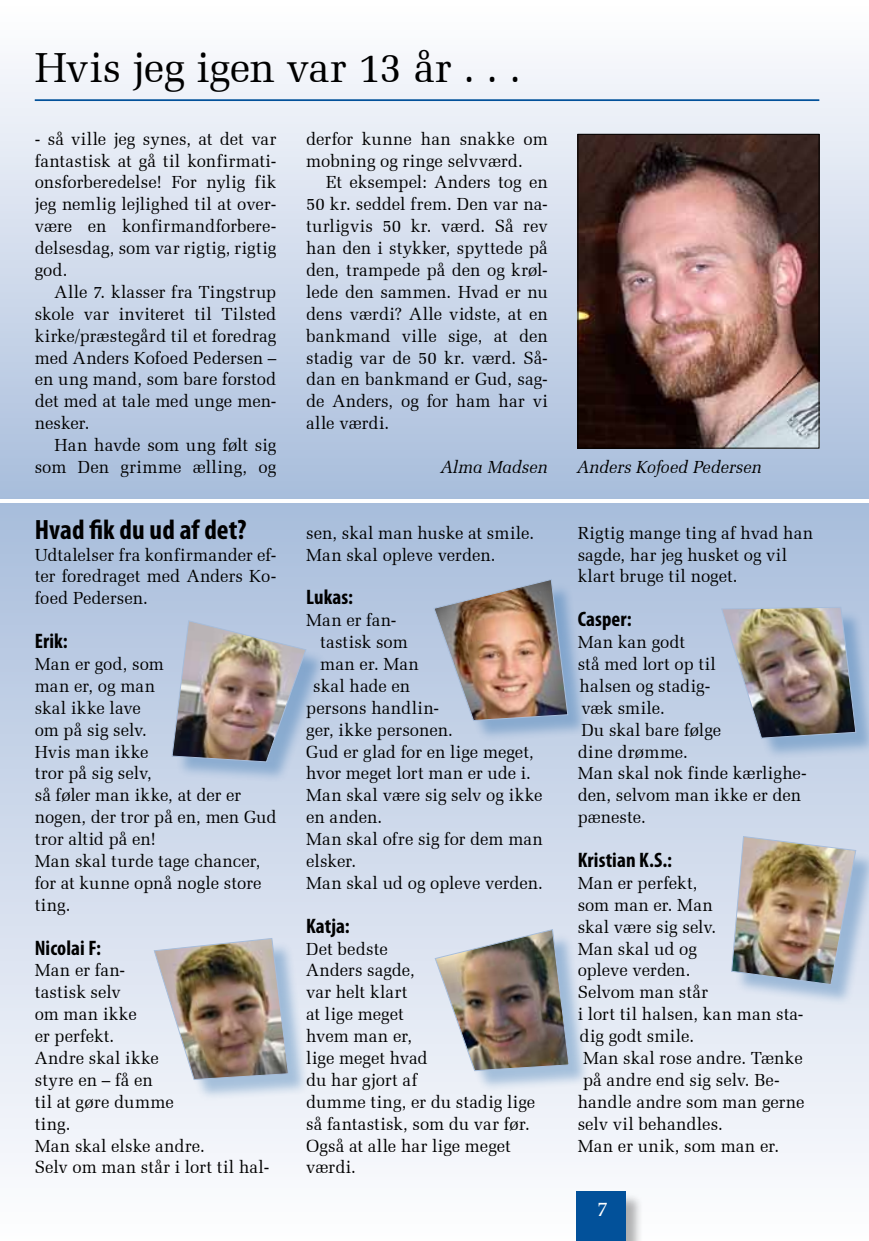
<style>
.page{position:relative;width:869px;height:1241px;background:#fff}
.page>*{position:absolute;margin:0;border:0;box-sizing:border-box;transform-origin:0 0}
.t1{font:42px "Zapf Elliptical 711 BT";letter-spacing:-.01em;color:#000}
.t2{font:700 condensed 28px "Myriad Pro";letter-spacing:.005em;color:#000}
.t3{font:700 condensed 21px "Myriad Pro";letter-spacing:.005em;color:#000}
.t4{font:21px "Zapf Elliptical 711 BT";color:#fff}
.t5{font:17.5px/21.9px "Zapf Elliptical 711 BT";letter-spacing:.005em;color:#000}
.t6{font:italic 17.5px "Zapf Elliptical 711 BT";color:#000}
</style>
<div class="page">
<div style="left:0;top:503px;width:868px;height:737px;background:linear-gradient(to bottom,#a8bddc,#fefdff)"></div>
<div style="left:0;top:0;width:868px;height:498px;background:linear-gradient(to bottom,#fff,#a8bddb)"></div>
<hr style="left:35px;top:99px;width:784px;height:2px;background:#02519a">
<img style="left:579px;top:136px;width:238px;height:310px">
<div style="left:577px;top:134px;width:242px;height:314px;border:1px solid #000"></div>
<div style="left:174px;top:623px;width:152px;height:158px;background:#02519a;opacity:.3"></div>
<img style="left:171px;top:620px;width:135px;height:142px">
<div style="left:723px;top:609px;width:145px;height:150px;background:#02519a;opacity:.3"></div>
<img style="left:720px;top:606px;width:136px;height:132px">
<div style="left:733px;top:838px;width:135px;height:167px;background:#02519a;opacity:.3"></div>
<img style="left:730px;top:835px;width:126px;height:149px">
<div style="left:437px;top:931px;width:151px;height:159px;background:#02519a;opacity:.3"></div>
<img style="left:434px;top:928px;width:135px;height:143px">
<div style="left:436px;top:581px;width:151px;height:159px;background:#02519a;opacity:.3"></div>
<img style="left:433px;top:578px;width:135px;height:143px">
<div style="left:156px;top:940px;width:152px;height:160px;background:#02519a;opacity:.3"></div>
<img style="left:153px;top:937px;width:136px;height:142px">
<div style="left:577px;top:1192px;width:67px;height:48px;background:#000;opacity:.3"></div>
<div style="left:575px;top:1191px;width:50px;height:49px;background:#02519a"></div>
<h1 class="t1" style="left:35px;top:42px;width:487px">Hvis jeg igen var 13 år . . .</h1>
<p class="t5" style="left:35px;top:128px;width:243px;text-align:justify">- så ville jeg synes, at det var fantastisk at gå til konfirmati&shy;onsforberedelse! For nylig fik jeg nemlig lejlighed til at over&shy;være en konfirmandforbere&shy;delsesdag, som var rigtig, rigtig god.</p>
<p class="t5" style="left:35px;top:281px;width:243px;text-align:justify;text-indent:20px">Alle 7. klasser fra Tingstrup skole var inviteret til Tilsted kirke/præstegård til et foredrag med Anders Kofoed Pedersen – en ung mand, som bare forstod det med at tale med unge men&shy;nesker.</p>
<p class="t5" style="left:35px;top:434px;width:243px;text-align:right">Han havde som ung følt sig som Den grimme ælling, og</p>
<h2 class="t2" style="left:35px;top:511px;width:213px">Hvad fik du ud af det?</h2>
<p class="t5" style="left:35px;top:543px;width:243px;text-align:justify">Udtalelser fra konfirmander ef&shy;ter foredraget med Anders Ko&shy;foed Pedersen.</p>
<p class="t3" style="left:35px;top:628px;width:34px">Erik:</p>
<p class="t5" style="left:35px;top:653px;width:243px">Man er god, som<br>man er, og man<br>skal ikke lave<br>om på sig selv.<br>Hvis man ikke<br>tror på sig selv,<br>så føler man ikke, at der er nogen, der tror på en, men Gud tror altid på en!<br>Man skal turde tage chancer, for at kunne opnå nogle store ting.</p>
<p class="t3" style="left:35px;top:934px;width:68px">Nicolai F:</p>
<p class="t5" style="left:35px;top:959px;width:236px">Man er fan-<br>tastisk selv<br>om man ikke<br>er perfekt.<br>Andre skal ikke<br>styre en – få en<br>til at gøre dumme<br>ting.<br>Man skal elske andre.<br>Selv om man står i lort til hal-</p>
<p class="t5" style="left:306px;top:128px;width:243px">derfor kunne han snakke om mobning og ringe selvværd.</p>
<p class="t5" style="left:306px;top:171px;width:243px;text-align:justify;text-indent:20px">Et eksempel: Anders tog en 50 kr. seddel frem. Den var na&shy;turligvis 50 kr. værd. Så rev han den i stykker, spyttede på den, trampede på den og krøl&shy;lede den sammen. Hvad er nu dens værdi? Alle vidste, at en bankmand ville sige, at den stadig var de 50 kr. værd. Så&shy;dan en bankmand er Gud, sag&shy;de Anders, og for ham har vi alle værdi.</p>
<p class="t6" style="left:441px;top:456px;width:108px">Alma Madsen</p>
<p class="t5" style="left:306px;top:521px;width:229px">sen, skal man huske at smile.<br>Man skal opleve verden.</p>
<p class="t3" style="left:306px;top:584px;width:48px">Lukas:</p>
<p class="t5" style="left:306px;top:609px;width:92px">Man er fan-</p>
<p class="t5" style="left:320px;top:631px;width:89px">tastisk som</p>
<p class="t5" style="left:320px;top:653px;width:100px">man er. Man</p>
<p class="t5" style="left:313px;top:674px;width:98px">skal hade en</p>
<p class="t5" style="left:306px;top:696px;width:134px">persons handlin-</p>
<p class="t5" style="left:306px;top:718px;width:148px">ger, ikke personen.</p>
<p class="t5" style="left:306px;top:740px;width:229px">Gud er glad for en lige meget,</p>
<p class="t5" style="left:306px;top:762px;width:226px">hvor meget lort man er ude i.</p>
<p class="t5" style="left:306px;top:784px;width:238px">Man skal være sig selv og ikke</p>
<p class="t5" style="left:306px;top:806px;width:78px">en anden.</p>
<p class="t5" style="left:306px;top:828px;width:238px">Man skal ofre sig for dem man</p>
<p class="t5" style="left:306px;top:849px;width:51px">elsker.</p>
<p class="t5" style="left:306px;top:871px;width:238px">Man skal ud og opleve verden.</p>
<p class="t3" style="left:306px;top:912px;width:45px">Katja:</p>
<p class="t5" style="left:306px;top:937px;width:230px">Det bedste<br>Anders sagde,<br>var helt klart<br>at lige meget<br>hvem man er,<br>lige meget hvad<br>du har gjort af<br>dumme ting, er du stadig lige så fantastisk, som du var før.<br>Også at alle har lige meget værdi.</p>
<p class="t6" style="left:577px;top:456px;width:186px">Anders Kofoed Pedersen</p>
<p class="t5" style="left:577px;top:521px;width:237px">Rigtig mange ting af hvad han sagde, har jeg husket og vil klart bruge til noget.</p>
<p class="t3" style="left:577px;top:606px;width:55px">Casper:</p>
<p class="t5" style="left:577px;top:631px;width:231px">Man kan godt<br>stå med lort op til<br>halsen og stadig-<br>væk smile.<br>Du skal bare følge<br>dine drømme.<br>Man skal nok finde kærlighe&shy;den, selvom man ikke er den pæneste.</p>
<p class="t3" style="left:577px;top:846px;width:96px">Kristian K.S.:</p>
<p class="t5" style="left:577px;top:871px;width:121px">Man er perfekt,</p>
<p class="t5" style="left:577px;top:893px;width:136px">som man er. Man</p>
<p class="t5" style="left:577px;top:915px;width:140px">skal være sig selv.</p>
<p class="t5" style="left:577px;top:937px;width:121px">Man skal ud og</p>
<p class="t5" style="left:577px;top:959px;width:114px">opleve verden.</p>
<p class="t5" style="left:577px;top:981px;width:132px">Selvom man står</p>
<p class="t5" style="left:577px;top:1003px;width:227px">i lort til halsen, kan man sta-</p>
<p class="t5" style="left:579px;top:1024px;width:116px">dig godt smile.</p>
<p class="t5" style="left:582px;top:1046px;width:221px">Man skal rose andre. Tænke</p>
<p class="t5" style="left:582px;top:1068px;width:198px">på andre end sig selv. Be-</p>
<p class="t5" style="left:577px;top:1090px;width:228px">handle andre som man gerne</p>
<p class="t5" style="left:577px;top:1112px;width:146px">selv vil behandles.</p>
<p class="t5" style="left:577px;top:1134px;width:203px">Man er unik, som man er.</p>
<p class="t4" style="left:596px;top:1196px;width:13px">7</p>
</div>
